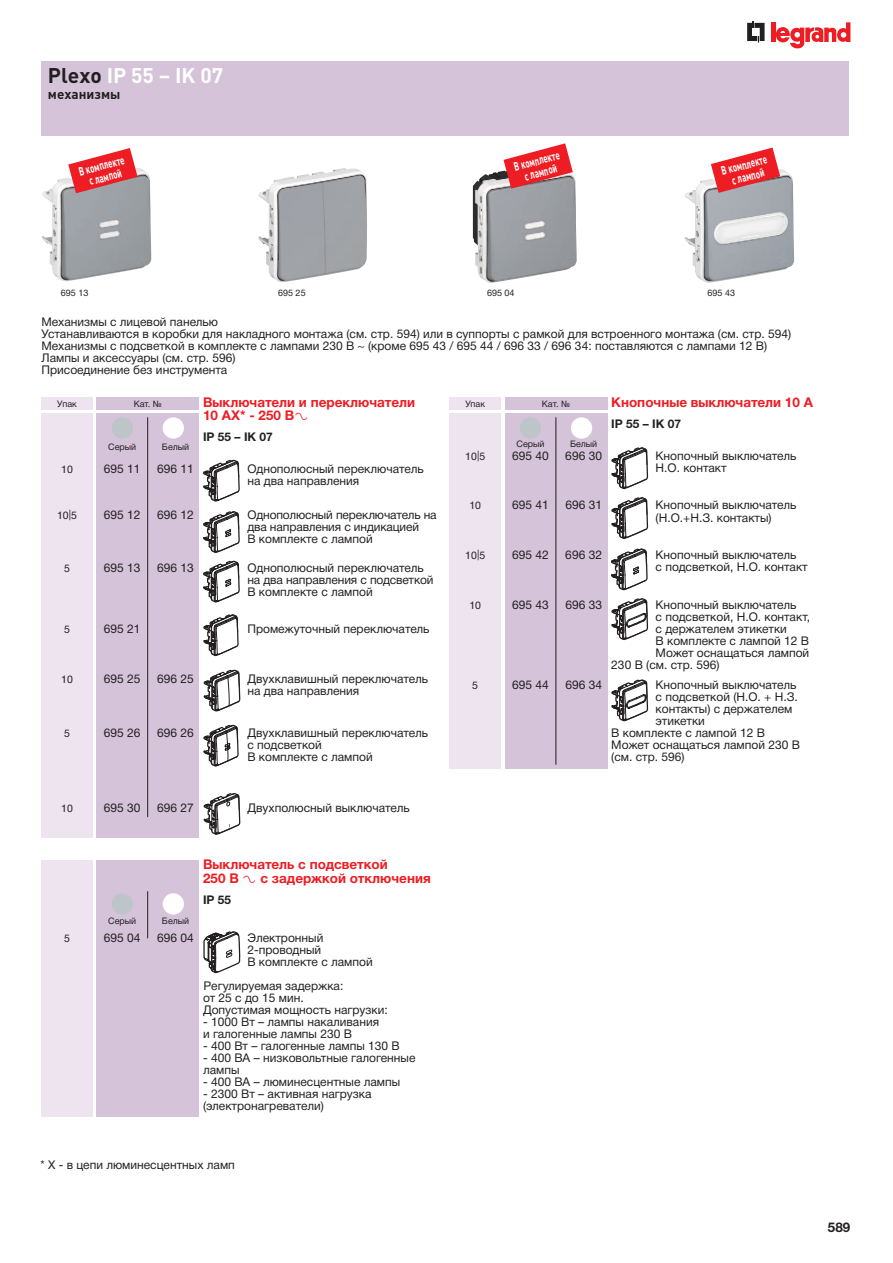
<style>
.page{position:relative;width:893px;height:1263px;background:#fff}
.page>*{position:absolute;margin:0;border:0;box-sizing:border-box;transform-origin:0 0}
.t1{font:700 21px "DIN";color:#fff}
.t2{font:700 13.5px/13.5px "Helvetica Neue Cyr";color:#ee1d23}
.t3{font:700 13.5px "DIN";color:#231f20}
.t4{font:700 13.5px "Helvetica Neue Cyr";color:#231f20}
.t5{font:12px/12px "Helvetica Neue Cyr";color:#231f20}
.t6{font:700 12px/12px "DIN";color:#fff;text-align:center;scale:.66 1}
.t7{font:700 12px "Helvetica Neue Cyr";color:#231f20}
.t8{font:10.5px "Helvetica Neue Cyr";color:#231f20}
.t9{font:9px "Helvetica Neue Cyr";color:#231f20}
.s1{color:#231f20}
.s2{font-family:"Legrand";font-weight:400;font-size:27px}
</style>
<div class="page">
<svg style="left:747px;top:21px;width:18px;height:22px"></svg>
<hr style="left:771px;top:22px;width:4px;height:20px;background:#ee1d23">
<svg style="left:776px;top:22px;width:74px;height:27px"></svg>
<div style="left:42px;top:397px;width:51px;height:13px;background:#eee4f0"></div>
<div style="left:97px;top:397px;width:102px;height:12px;background:#d5c3da"></div>
<div style="left:42px;top:413px;width:51px;height:425px;background:#eee4f0"></div>
<div style="left:97px;top:413px;width:102px;height:425px;background:#d5c3da"></div>
<div style="left:42px;top:62px;width:807px;height:74px;background:#d5c3da"></div>
<hr style="left:147px;top:417px;width:1px;height:400px;background:#231f20">
<div style="left:450px;top:413px;width:51px;height:356px;background:#eee4f0"></div>
<div style="left:505px;top:413px;width:102px;height:356px;background:#d5c3da"></div>
<div style="left:450px;top:397px;width:51px;height:13px;background:#eee4f0"></div>
<div style="left:505px;top:397px;width:102px;height:12px;background:#d5c3da"></div>
<hr style="left:556px;top:417px;width:1px;height:348px;background:#231f20">
<div style="left:42px;top:860px;width:51px;height:256px;background:#eee4f0"></div>
<div style="left:97px;top:860px;width:102px;height:256px;background:#d5c3da"></div>
<hr style="left:147px;top:891px;width:1px;height:47px;background:#231f20">
<img style="left:42px;top:168px;width:109px;height:113px">
<img style="left:258px;top:168px;width:109px;height:114px">
<svg style="left:68px;top:148px;width:70px;height:45px"></svg>
<img style="left:685px;top:169px;width:109px;height:114px">
<svg style="left:711px;top:148px;width:69px;height:45px"></svg>
<img style="left:473px;top:171px;width:104px;height:112px">
<svg style="left:503px;top:143px;width:70px;height:46px"></svg>
<svg style="left:203px;top:459px;width:37px;height:43px"></svg>
<svg style="left:203px;top:511px;width:37px;height:42px"></svg>
<svg style="left:203px;top:561px;width:37px;height:42px"></svg>
<svg style="left:204px;top:669px;width:36px;height:43px"></svg>
<svg style="left:204px;top:793px;width:36px;height:42px"></svg>
<svg style="left:203px;top:931px;width:37px;height:43px"></svg>
<svg style="left:611px;top:447px;width:37px;height:43px"></svg>
<svg style="left:611px;top:497px;width:37px;height:42px"></svg>
<svg style="left:611px;top:548px;width:37px;height:43px"></svg>
<svg style="left:611px;top:598px;width:37px;height:42px"></svg>
<svg style="left:611px;top:679px;width:37px;height:43px"></svg>
<div style="left:112px;top:417px;width:21px;height:22px;background:#bec5c9;border-radius:50%"></div>
<div style="left:163px;top:417px;width:21px;height:22px;background:#fff;border-radius:50%"></div>
<div style="left:520px;top:417px;width:21px;height:22px;background:#bec5c9;border-radius:50%"></div>
<div style="left:571px;top:417px;width:21px;height:22px;background:#fff;border-radius:50%"></div>
<div style="left:112px;top:893px;width:21px;height:21px;background:#bec5c9;border-radius:50%"></div>
<div style="left:163px;top:893px;width:21px;height:21px;background:#fff;border-radius:50%"></div>
<svg style="left:203px;top:724px;width:36px;height:43px"></svg>
<svg style="left:203px;top:614px;width:36px;height:43px"></svg>
<h1 class="t1" style="left:48px;top:62px;width:177px"><span class="s1">Plexo</span> IP 55 – IK 07</h1>
<p class="t3" style="left:48px;top:85px;width:74px">механизмы</p>
<p class="t6" style="left:77px;top:165px;width:73px;rotate:-15deg">В комплекте с лампой</p>
<p class="t6" style="left:512px;top:161px;width:73px;rotate:-15deg">В комплекте с лампой</p>
<p class="t6" style="left:720px;top:165px;width:73px;rotate:-15deg">В комплекте с лампой</p>
<p class="t9" style="left:61px;top:288px;width:29px">695 13</p>
<p class="t9" style="left:278px;top:288px;width:29px">695 25</p>
<p class="t9" style="left:487px;top:288px;width:29px">695 04</p>
<p class="t9" style="left:708px;top:288px;width:29px">695 43</p>
<p class="t5" style="left:42px;top:316px;width:751px">Механизмы с лицевой панелью<br>Устанавливаются в коробки для накладного монтажа (см. стр. 594) или в суппорты с рамкой для встроенного монтажа (см. стр. 594)<br>Механизмы с подсветкой в комплекте с лампами 230 В ~ (кроме 695 43 / 695 44 / 696 33 / 696 34: поставляются с лампами 12 В)<br>Лампы и аксессуары (см. стр. 596)<br>Присоединение без инструмента</p>
<p class="t9" style="left:57px;top:398px;width:21px">Упак</p>
<p class="t9" style="left:134px;top:398px;width:30px">Кат. №</p>
<p class="t2" style="left:203px;top:395px;width:213px">Выключатели и переключатели<br>10 AX* - 250 В<span class="s2">±</span></p>
<p class="t9" style="left:108px;top:442px;width:30px">Серый</p>
<p class="t9" style="left:162px;top:442px;width:29px">Белый</p>
<p class="t9" style="left:465px;top:398px;width:21px">Упак</p>
<p class="t9" style="left:542px;top:398px;width:30px">Кат. №</p>
<p class="t2" style="left:611px;top:395px;width:203px">Кнопочные выключатели 10 А</p>
<p class="t9" style="left:516px;top:439px;width:30px">Серый</p>
<p class="t9" style="left:570px;top:439px;width:29px">Белый</p>
<p class="t7" style="left:611px;top:417px;width:71px">IP 55 – IK 07</p>
<p class="t7" style="left:203px;top:430px;width:71px">IP 55 – IK 07</p>
<p class="t8" style="left:465px;top:450px;width:21px">10|5</p>
<p class="t5" style="left:512px;top:450px;width:38px">695 40</p>
<p class="t5" style="left:565px;top:450px;width:38px">696 30</p>
<p class="t5" style="left:656px;top:450px;width:142px">Кнопочный выключатель<br>Н.О. контакт</p>
<p class="t8" style="left:469px;top:500px;width:13px">10</p>
<p class="t5" style="left:512px;top:499px;width:38px">695 41</p>
<p class="t5" style="left:565px;top:499px;width:38px">696 31</p>
<p class="t5" style="left:656px;top:499px;width:142px">Кнопочный выключатель (Н.О.+Н.З. контакты)</p>
<p class="t8" style="left:465px;top:550px;width:21px">10|5</p>
<p class="t5" style="left:512px;top:549px;width:38px">695 42</p>
<p class="t5" style="left:565px;top:549px;width:38px">696 32</p>
<p class="t5" style="left:656px;top:549px;width:154px">Кнопочный выключатель<br>с подсветкой, Н.О. контакт</p>
<p class="t8" style="left:469px;top:599px;width:13px">10</p>
<p class="t5" style="left:512px;top:598px;width:38px">695 43</p>
<p class="t5" style="left:565px;top:598px;width:38px">696 33</p>
<p class="t5" style="left:656px;top:598px;width:142px">Кнопочный выключатель</p>
<p class="t5" style="left:656px;top:610px;width:156px">с подсветкой, Н.О. контакт,</p>
<p class="t5" style="left:656px;top:622px;width:133px">с держателем этикетки</p>
<p class="t5" style="left:656px;top:634px;width:155px">В комплекте с лампой 12 В</p>
<p class="t5" style="left:656px;top:646px;width:155px">Может оснащаться лампой</p>
<p class="t5" style="left:611px;top:658px;width:110px">230 В (см. стр. 596)</p>
<p class="t8" style="left:472px;top:680px;width:7px">5</p>
<p class="t5" style="left:512px;top:679px;width:38px">695 44</p>
<p class="t5" style="left:565px;top:679px;width:38px">696 34</p>
<p class="t5" style="left:656px;top:679px;width:142px">Кнопочный выключатель</p>
<p class="t5" style="left:656px;top:691px;width:144px">с подсветкой (Н.О. + Н.З.</p>
<p class="t5" style="left:656px;top:703px;width:138px">контакты) с держателем</p>
<p class="t5" style="left:656px;top:715px;width:51px">этикетки</p>
<p class="t5" style="left:611px;top:727px;width:155px">В комплекте с лампой 12 В</p>
<p class="t5" style="left:611px;top:739px;width:190px">Может оснащаться лампой 230 В</p>
<p class="t5" style="left:611px;top:751px;width:75px">(см. стр. 596)</p>
<p class="t8" style="left:61px;top:464px;width:13px">10</p>
<p class="t5" style="left:104px;top:463px;width:38px">695 11</p>
<p class="t5" style="left:157px;top:463px;width:38px">696 11</p>
<p class="t5" style="left:247px;top:463px;width:178px">Однополюсный переключатель на два направления</p>
<p class="t8" style="left:57px;top:509px;width:21px">10|5</p>
<p class="t5" style="left:104px;top:508px;width:38px">695 12</p>
<p class="t5" style="left:157px;top:508px;width:38px">696 12</p>
<p class="t5" style="left:247px;top:508px;width:191px">Однополюсный переключатель на два направления с индикацией<br>В комплекте с лампой</p>
<p class="t8" style="left:64px;top:562px;width:7px">5</p>
<p class="t5" style="left:104px;top:561px;width:38px">695 13</p>
<p class="t5" style="left:157px;top:561px;width:38px">696 13</p>
<p class="t5" style="left:247px;top:561px;width:188px">Однополюсный переключатель на два направления с подсветкой<br>В комплекте с лампой</p>
<p class="t8" style="left:64px;top:624px;width:7px">5</p>
<p class="t5" style="left:104px;top:623px;width:38px">695 21</p>
<p class="t5" style="left:247px;top:623px;width:184px">Промежуточный переключатель</p>
<p class="t8" style="left:61px;top:674px;width:13px">10</p>
<p class="t5" style="left:104px;top:673px;width:38px">695 25</p>
<p class="t5" style="left:157px;top:673px;width:38px">696 25</p>
<p class="t5" style="left:247px;top:673px;width:182px">Двухклавишный переключатель на два направления</p>
<p class="t8" style="left:64px;top:728px;width:7px">5</p>
<p class="t5" style="left:104px;top:727px;width:38px">695 26</p>
<p class="t5" style="left:157px;top:727px;width:38px">696 26</p>
<p class="t5" style="left:247px;top:727px;width:182px">Двухклавишный переключатель с подсветкой<br>В комплекте с лампой</p>
<p class="t8" style="left:61px;top:802px;width:13px">10</p>
<p class="t5" style="left:104px;top:801px;width:38px">695 30</p>
<p class="t5" style="left:157px;top:801px;width:38px">696 27</p>
<p class="t5" style="left:247px;top:801px;width:164px">Двухполюсный выключатель</p>
<p class="t2" style="left:203px;top:858px;width:229px">Выключатель с подсветкой<br>250 В <span class="s2">±</span> с задержкой отключения</p>
<p class="t9" style="left:108px;top:916px;width:30px">Серый</p>
<p class="t9" style="left:162px;top:916px;width:29px">Белый</p>
<p class="t7" style="left:203px;top:893px;width:30px">IP 55</p>
<p class="t8" style="left:64px;top:932px;width:7px">5</p>
<p class="t5" style="left:104px;top:931px;width:38px">695 04</p>
<p class="t5" style="left:157px;top:931px;width:38px">696 04</p>
<p class="t5" style="left:247px;top:931px;width:127px">Электронный<br>2-проводный<br>В комплекте с лампой</p>
<p class="t5" style="left:203px;top:980px;width:186px">Регулируемая задержка:<br>от 25 с до 15 мин.<br>Допустимая мощность нагрузки:</p>
<p class="t5" style="left:203px;top:1016px;width:178px">- 1000 Вт – лампы накаливания и галогенные лампы 230 В</p>
<p class="t5" style="left:203px;top:1040px;width:198px">- 400 Вт – галогенные лампы 130 В</p>
<p class="t5" style="left:203px;top:1052px;width:214px">- 400 ВА – низковольтные галогенные лампы</p>
<p class="t5" style="left:203px;top:1076px;width:199px">- 400 ВА – люминесцентные лампы</p>
<p class="t5" style="left:203px;top:1088px;width:170px">- 2300 Вт – активная нагрузка (электронагреватели)</p>
<p class="t5" style="left:40px;top:1159px;width:196px">* Х - в цепи люминесцентных ламп</p>
<p class="t4" style="left:828px;top:1220px;width:24px">589</p>
</div>
